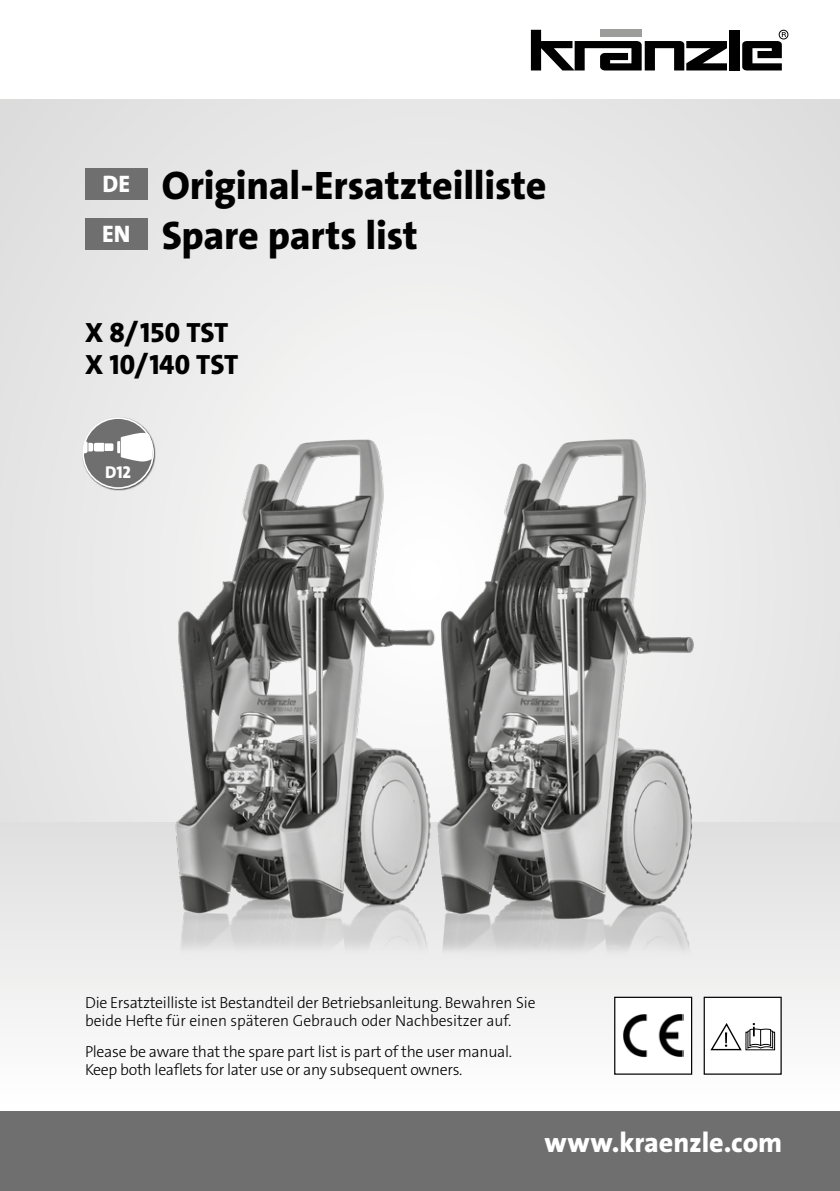
<style>
.page{position:relative;width:840px;height:1191px;background:#fff}
.page>*{position:absolute;margin:0;border:0;box-sizing:border-box;transform-origin:0 0}
.t1{font:40px/50px "The Sans LP8 Ex Bld";letter-spacing:-.01em;color:#000}
.t2{font:28px/32px "The Sans LP8 Ex Bld";letter-spacing:-.01em;color:#000}
.t3{font:28px "The Sans LP8 Ex Bld";letter-spacing:-.005em;color:#fff}
.t4{font:24px/50px "The Sans LP8 Ex Bld";color:#fff}
.t5{font:17.2px "The Sans LP8 Ex Bld";color:#fff}
.t6{font:16px/18px "The Sans LP3 Lig";letter-spacing:-.02em;color:#000}
</style>
<div class="page">
<div style="left:0;top:99px;width:839px;height:1092px;background:#e8e8e8"></div>
<div style="left:0;top:996px;width:839px;height:115px;background:#f9f9f9"></div>
<div style="left:0;top:1111px;width:839px;height:80px;background:#706f6f"></div>
<div style="left:614px;top:997px;width:77px;height:77px;background:#fff"></div>
<div style="left:613px;top:996px;width:78px;height:78px;border:1px solid #000"></div>
<img style="left:623px;top:1014px;width:60px;height:43px">
<div style="left:703px;top:997px;width:77px;height:77px;background:#fff"></div>
<div style="left:703px;top:996px;width:78px;height:78px;border:1px solid #000"></div>
<div style="left:745px;top:1031px;width:29px;height:19px;border:1px solid #000"></div>
<svg style="left:710px;top:1023px;width:62px;height:28px"></svg>
<div style="left:85px;top:168px;width:62px;height:31px;background:#706f6f"></div>
<div style="left:85px;top:218px;width:62px;height:31px;background:#706f6f"></div>
<svg style="left:530px;top:30px;width:196px;height:40px"></svg>
<div style="left:728px;top:30px;width:10px;height:40px;background:#000"></div>
<div style="left:778px;top:30px;width:9px;height:9px;border:1px solid #000;border-radius:50%"></div>
<svg style="left:742px;top:32px;width:43px;height:38px"></svg>
<div style="left:82px;top:417px;width:73px;height:73px;background:#000;opacity:.65"></div>
<div style="left:83px;top:418px;width:70px;height:70px;background:#706f6f;border-radius:50%"></div>
<div style="left:82px;top:417px;width:72px;height:72px;border:2px solid #fff;border-radius:50%"></div>
<svg style="left:84px;top:433px;width:59px;height:28px"></svg>
<img style="left:143px;top:394px;width:277px;height:552px">
<img style="left:420px;top:394px;width:274px;height:556px">
<h3 class="t4" style="left:102px;top:159px;width:30px">DE<br>EN</h3>
<h1 class="t1" style="left:162px;top:161px;width:386px">Original-Ersatzteilliste<br>Spare parts list</h1>
<h2 class="t2" style="left:85px;top:316px;width:154px">X 8/150 TST<br>X 10/140 TST</h2>
<p class="t5" style="left:105px;top:461px;width:28px">D12</p>
<p class="t6" style="left:85px;top:994px;width:451px">Die Ersatzteilliste ist Bestandteil der Betriebsanleitung. Bewahren Sie beide Hefte für einen späteren Gebrauch oder Nachbesitzer auf.</p>
<p class="t6" style="left:85px;top:1042px;width:428px">Please be aware that the spare part list is part of the user manual.<br>Keep both leaflets for later use or any subsequent owners.</p>
<h2 class="t3" style="left:544px;top:1124px;width:239px">www.kraenzle.com</h2>
</div>
